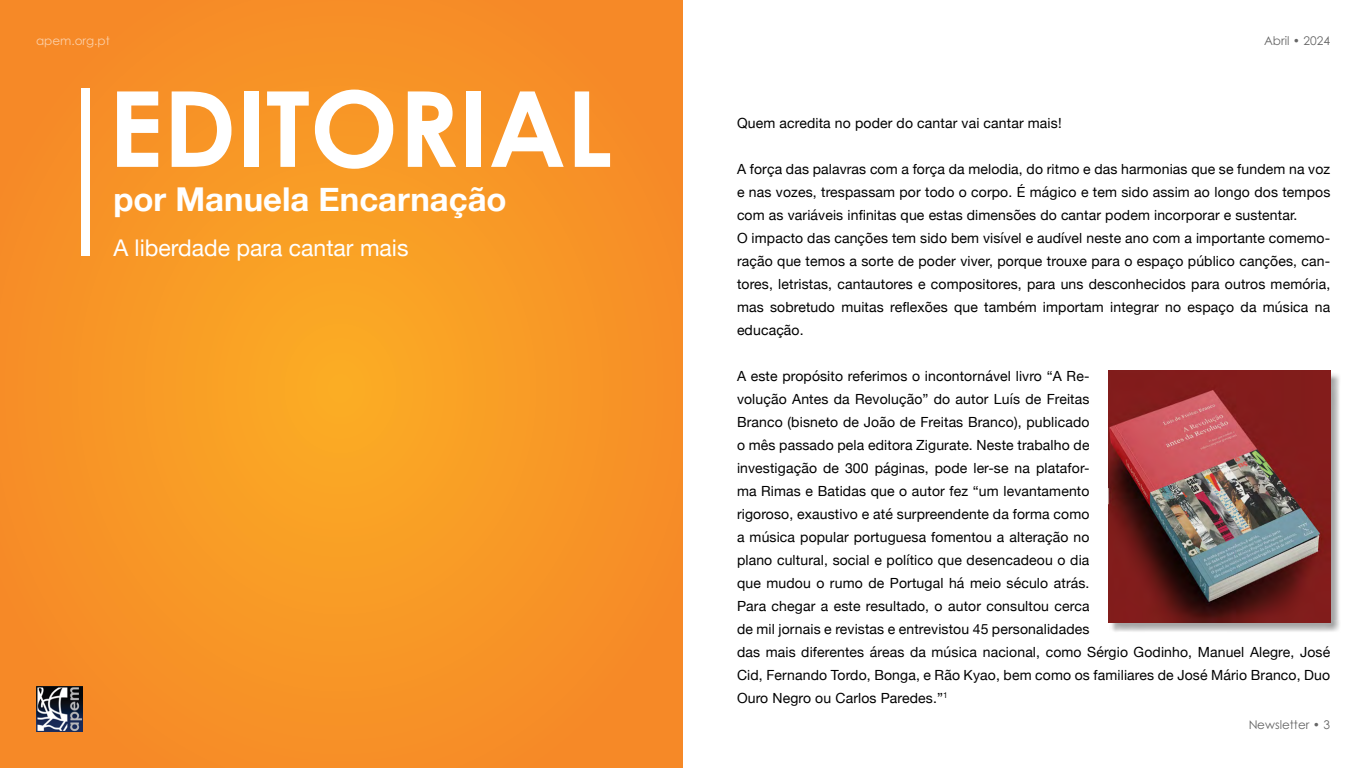
<style>
.page{position:relative;width:1366px;height:768px;background:#fff}
.page>*{position:absolute;margin:0;border:0;box-sizing:border-box;transform-origin:0 0}
.t1{font:700 105px "Century Gothic";color:#fff}
.t2{font:700 32.9px "Helvetica Neue";color:#fff}
.t3{font:23px "Helvetica Neue";color:#fff}
.t4{font:14px/23px "Helvetica Neue";letter-spacing:.01em;color:#000}
.t5{font:12px "Century Gothic Pro";color:#000}
.t6{font:12px "Century Gothic Pro";color:#fff}
</style>
<div class="page">
<svg style="left:0;top:0;width:683px;height:768px;background:#f79526"></svg>
<img style="left:36px;top:687px;width:46px;height:45px">
<div style="left:81px;top:88px;width:9px;height:168px;background:#fff"></div>
<div style="left:1110px;top:372px;width:231px;height:261px;background:#000;opacity:.35"></div>
<img style="left:1108px;top:370px;width:222px;height:252px">
<p class="t6" style="left:36px;top:33px;width:75px">apem.org.pt</p>
<h1 class="t1" style="left:108px;top:49px;width:505px">EDITORIAL</h1>
<h2 class="t2" style="left:113px;top:174px;width:395px">por Manuela Encarnação</h2>
<h3 class="t3" style="left:113px;top:231px;width:297px">A liberdade para cantar mais</h3>
<p class="t5" style="left:1264px;top:33px;width:67px">Abril • 2024</p>
<p class="t4" style="left:737px;top:112px;width:326px">Quem acredita no poder do cantar vai cantar mais!</p>
<p class="t4" style="left:737px;top:158px;width:595px">A força das palavras com a força da melodia, do ritmo e das harmonias que se fundem na voz e nas vozes, trespassam por todo o corpo. É mágico e tem sido assim ao longo dos tempos com as variáveis infinitas que estas dimensões do cantar podem incorporar e sustentar.<br>O impacto das canções tem sido bem visível e audível neste ano com a importante comemo&shy;ração que temos a sorte de poder viver, porque trouxe para o espaço público canções, can&shy;tores, letristas, cantautores e compositores, para uns desconhecidos para outros memória, mas sobretudo muitas reflexões que também importam integrar no espaço da música na educação.</p>
<p class="t4" style="left:737px;top:365px;width:595px">A este propósito referimos o incontornável livro “A Re-<br>volução Antes da Revolução” do autor Luís de Freitas<br>Branco (bisneto de João de Freitas Branco), publicado<br>o mês passado pela editora Zigurate. Neste trabalho de<br>investigação de 300 páginas, pode ler-se na platafor-<br>ma Rimas e Batidas que o autor fez “um levantamento<br>rigoroso, exaustivo e até surpreendente da forma como<br>a música popular portuguesa fomentou a alteração no<br>plano cultural, social e político que desencadeou o dia<br>que mudou o rumo de Portugal há meio século atrás.<br>Para chegar a este resultado, o autor consultou cerca<br>de mil jornais e revistas e entrevistou 45 personalidades<br>das mais diferentes áreas da música nacional, como Sérgio Godinho, Manuel Alegre, José Cid, Fernando Tordo, Bonga, e Rão Kyao, bem como os familiares de José Mário Branco, Duo Ouro Negro ou Carlos Paredes.”<sup>1</sup></p>
<p class="t5" style="left:1248px;top:717px;width:83px">Newsletter • 3</p>
</div>
